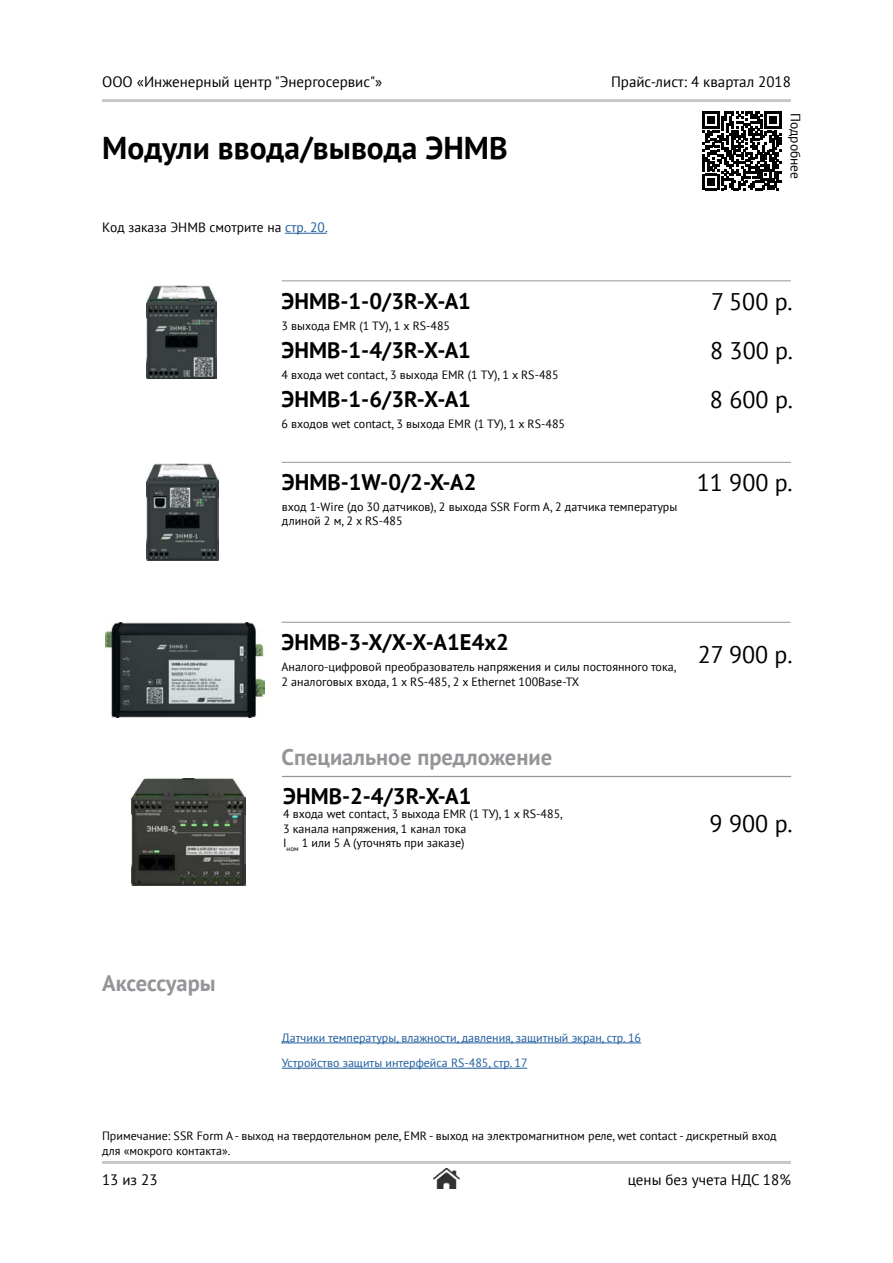
<style>
.page{position:relative;width:893px;height:1263px;background:#fff}
.page>*{position:absolute;margin:0;border:0;box-sizing:border-box;transform-origin:0 0}
.t1{font:700 31.5px "PT Sans";color:#000}
.t2{font:24px "PT Sans";color:#000}
.t3{font:700 22.5px "PT Sans";color:#000}
.t4{font:700 22.5px "PT Sans";color:#939598}
.t5{font:15px "PT Sans";color:#000}
.t6{font:13.5px "PT Sans";color:#000}
.t7{font:12px/14.4px "PT Sans";color:#000}
.t8{font:12px "PT Sans";color:#215e9e}
.s1{color:#215e9e}
</style>
<div class="page">
<img style="left:132px;top:779px;width:113px;height:106px">
<hr style="left:282px;top:622px;width:509px;height:1px;background:#939598">
<img style="left:105px;top:622px;width:160px;height:96px">
<hr style="left:282px;top:462px;width:509px;height:1px;background:#939598">
<img style="left:147px;top:464px;width:72px;height:97px">
<hr style="left:282px;top:1042px;width:359px;height:1px;background:#215e9e">
<hr style="left:285px;top:233px;width:42px;height:1px;background:#215e9e">
<hr style="left:282px;top:776px;width:509px;height:1px;background:#939598">
<hr style="left:282px;top:1068px;width:245px;height:1px;background:#215e9e">
<hr style="left:282px;top:281px;width:509px;height:1px;background:#939598">
<img style="left:147px;top:285px;width:70px;height:94px">
<svg style="left:703px;top:112px;width:78px;height:78px"></svg>
<hr style="left:102px;top:99px;width:689px;height:3px;background:#c7c8ca">
<hr style="left:102px;top:1161px;width:689px;height:3px;background:#c7c8ca">
<img style="left:433px;top:1168px;width:27px;height:20px">
<p class="t5" style="left:102px;top:72px;width:282px">ООО «Инженерный центр "Энергосервис"»</p>
<p class="t5" style="left:611px;top:72px;width:181px">Прайс-лист: 4 квартал 2018</p>
<h1 class="t1" style="left:102px;top:127px;width:407px">Модули ввода/вывода ЭНМВ</h1>
<p class="t6" style="left:102px;top:219px;width:227px">Код заказа ЭНМВ смотрите на <span class="s1">стр. 20.</span></p>
<p class="t6" style="left:804px;top:113px;width:67px;rotate:90deg">Подробнее</p>
<h3 class="t3" style="left:282px;top:286px;width:191px">ЭНМВ-1-0/3R-Х-А1</h3>
<p class="t7" style="left:282px;top:318px;width:170px">3 выхода EMR (1 ТУ), 1 х RS-485</p>
<h2 class="t2" style="left:711px;top:286px;width:83px">7 500 р.</h2>
<h3 class="t3" style="left:282px;top:335px;width:191px">ЭНМВ-1-4/3R-Х-А1</h3>
<p class="t7" style="left:282px;top:367px;width:279px">4 входа wet contact, 3 выхода EMR (1 ТУ), 1 х RS-485</p>
<h2 class="t2" style="left:710px;top:335px;width:84px">8 300 р.</h2>
<h3 class="t3" style="left:282px;top:384px;width:191px">ЭНМВ-1-6/3R-Х-А1</h3>
<p class="t7" style="left:282px;top:416px;width:285px">6 входов wet contact, 3 выхода EMR (1 ТУ), 1 х RS-485</p>
<h2 class="t2" style="left:710px;top:384px;width:84px">8 600 р.</h2>
<h3 class="t3" style="left:282px;top:467px;width:196px">ЭНМВ-1W-0/2-X-A2</h3>
<p class="t7" style="left:282px;top:499px;width:397px">вход 1-Wire (до 30 датчиков), 2 выхода SSR Form A, 2 датчика температуры длиной 2 м, 2 х RS-485</p>
<h2 class="t2" style="left:697px;top:467px;width:98px">11 900 р.</h2>
<h3 class="t3" style="left:282px;top:628px;width:229px">ЭНМВ-3-X/Х-Х-A1E4x2</h3>
<p class="t7" style="left:282px;top:659px;width:396px">Аналого-цифровой преобразователь напряжения и силы постоянного тока,<br>2 аналоговых входа, 1 х RS-485, 2 х Ethernet 100Base-TX</p>
<h2 class="t2" style="left:698px;top:639px;width:96px">27 900 р.</h2>
<h3 class="t4" style="left:281px;top:742px;width:272px">Специальное предложение</h3>
<h3 class="t3" style="left:283px;top:781px;width:190px">ЭНМВ-2-4/3R-X-А1</h3>
<p class="t7" style="left:283px;top:807px;width:281px">4 входа wet contact, 3 выхода EMR (1 ТУ), 1 х RS-485,<br>3 канала напряжения, 1 канал тока<br>I<sub>ном</sub> 1 или 5 А (уточнять при заказе)</p>
<h2 class="t2" style="left:710px;top:808px;width:84px">9 900 р.</h2>
<h3 class="t4" style="left:102px;top:969px;width:115px">Аксессуары</h3>
<p class="t8" style="left:282px;top:1030px;width:361px">Датчики температуры, влажности, давления, защитный экран, стр. 16</p>
<p class="t8" style="left:282px;top:1055px;width:247px">Устройство защиты интерфейса RS-485, стр. 17</p>
<p class="t7" style="left:102px;top:1129px;width:676px">Примечание: SSR Form A - выход на твердотельном реле, EMR - выход на электромагнитном реле, wet contact - дискретный вход для «мокрого контакта».</p>
<p class="t5" style="left:102px;top:1170px;width:57px">13 из 23</p>
<p class="t5" style="left:628px;top:1170px;width:165px">цены без учета НДС 18%</p>
</div>
